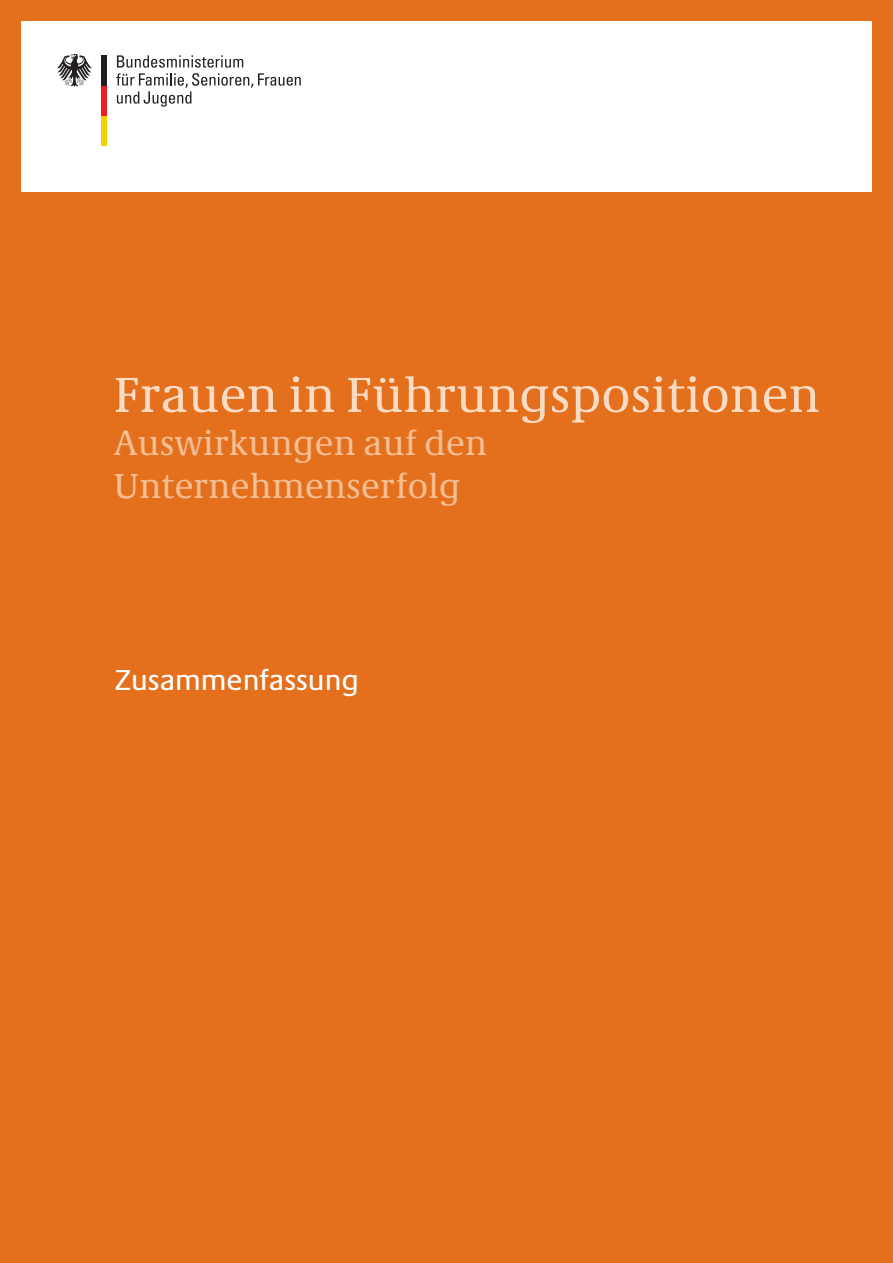
<style>
.page{position:relative;width:893px;height:1263px;background:#e4701e}
.page>*{position:absolute;margin:0;border:0;box-sizing:border-box;transform-origin:0 0}
.t1{font:51px "Neue Demos";letter-spacing:.01em;color:#fadcc4}
.t2{font:36px/43.2px "Neue Demos";letter-spacing:.01em;color:#f5bf95}
.t3{font:30px "Neue Praxis";color:#fff}
</style>
<div class="page">
<div style="left:21px;top:21px;width:851px;height:170px;background:#fff"></div>
<svg style="left:116px;top:55px;width:185px;height:52px"></svg>
<div style="left:101px;top:116px;width:5px;height:30px;background:#f4cf02"></div>
<div style="left:101px;top:85px;width:5px;height:31px;background:#ee1d23"></div>
<div style="left:101px;top:56px;width:5px;height:30px;background:#231f20"></div>
<svg style="left:57px;top:54px;width:35px;height:33px"></svg>
<p class="t1" style="left:114px;top:364px;width:708px">Frauen in Führungspositionen</p>
<p class="t2" style="left:114px;top:421px;width:375px">Auswirkungen auf den<br>Unternehmenserfolg</p>
<p class="t3" style="left:115px;top:662px;width:246px">Zusammenfassung</p>
</div>
